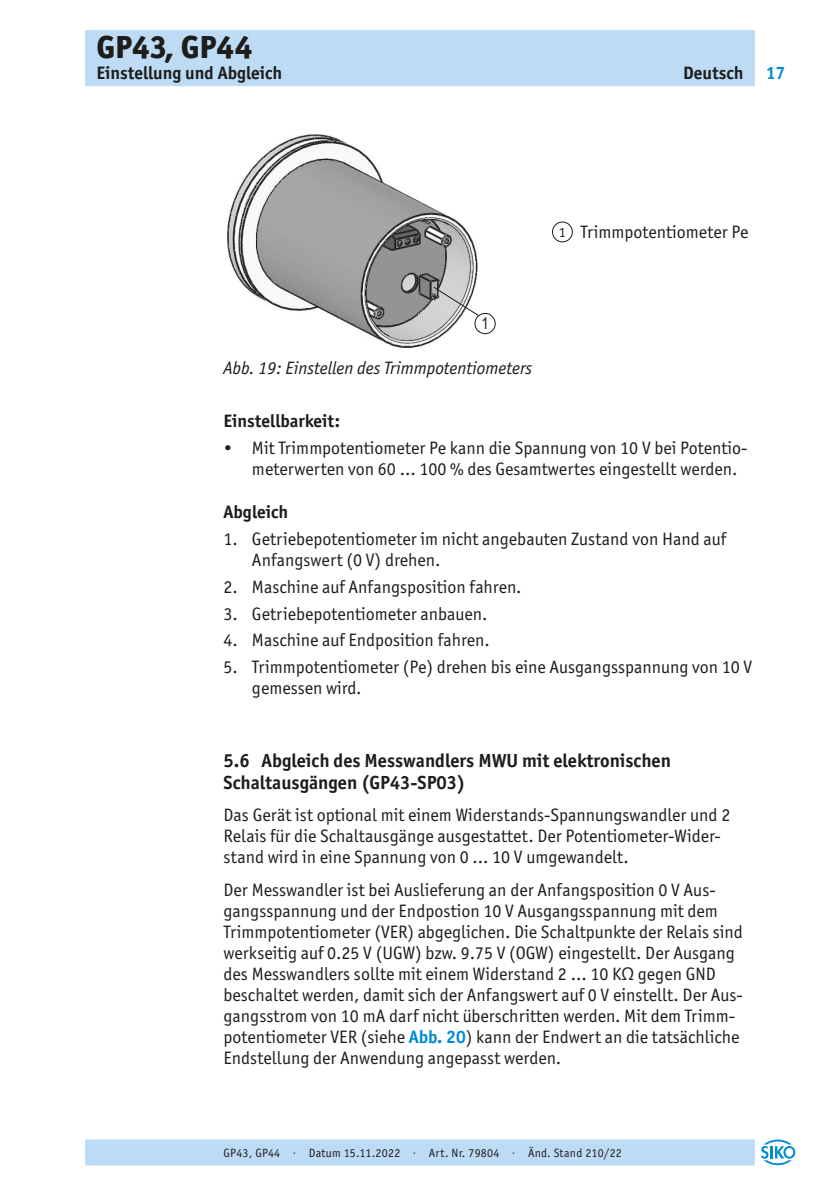
<style>
.page{position:relative;width:840px;height:1191px;background:#fff}
.page>*{position:absolute;margin:0;border:0;box-sizing:border-box;transform-origin:0 0}
.t1{font:800 32px "Officina Sans ITC Pro";color:#1d1d1b}
.t2{font:700 19px/22px "Officina Sans ITC Pro";color:#1d1d1b}
.t3{font:18px/21px "Officina Sans ITC Pro";color:#1d1d1b}
.t4{font:700 18px "Officina Sans ITC Pro";color:#1d1d1b}
.t5{font:italic 18px "Officina Sans ITC Pro";color:#1d1d1b}
.t6{font:700 18px "Officina Sans ITC Pro";color:#008bd2}
.t7{font:12px "Officina Sans ITC Pro";letter-spacing:.02em;color:#1d1d1b}
.s1{font-size:14px}
.s2{font-weight:700;color:#008bd2}
</style>
<div class="page">
<div style="left:85px;top:30px;width:669px;height:56px;background:#bddbf5"></div>
<div style="left:85px;top:1139px;width:669px;height:26px;background:#bddbf5"></div>
<svg style="left:761px;top:1139px;width:33px;height:26px"></svg>
<img style="left:227px;top:134px;width:269px;height:214px">
<div style="left:552px;top:222px;width:20px;height:20px;border:1px solid #1d1d1b;border-radius:50%"></div>
<svg style="left:433px;top:287px;width:62px;height:47px"></svg>
<h1 class="t1" style="left:96px;top:26px;width:157px">GP43, GP44</h1>
<p class="t4" style="left:96px;top:62px;width:187px">Einstellung und Abgleich</p>
<p class="t4" style="left:682px;top:62px;width:62px">Deutsch</p>
<p class="t6" style="left:765px;top:62px;width:21px">17</p>
<p class="t3" style="left:558px;top:221px;width:191px"><span class="s1">1</span> Trimmpotentiometer Pe</p>
<p class="t5" style="left:223px;top:357px;width:310px">Abb. 19: Einstellen des Trimmpotentiometers</p>
<p class="t4" style="left:223px;top:410px;width:118px">Einstellbarkeit:</p>
<p class="t3" style="left:252px;top:437px;width:497px;text-indent:-28px">• Mit Trimmpotentiometer Pe kann die Spannung von 10 V bei Potentio&shy;meterwerten von 60 ... 100 % des Gesamtwertes eingestellt werden.</p>
<p class="t4" style="left:223px;top:501px;width:66px">Abgleich</p>
<p class="t3" style="left:252px;top:528px;width:475px;text-indent:-28px">1. Getriebepotentiometer im nicht angebauten Zustand von Hand auf<br>Anfangswert (0 V) drehen.</p>
<p class="t3" style="left:223px;top:576px;width:299px">2. Maschine auf Anfangsposition fahren.</p>
<p class="t3" style="left:223px;top:603px;width:265px">3. Getriebepotentiometer anbauen.</p>
<p class="t3" style="left:223px;top:629px;width:267px">4. Maschine auf Endposition fahren.</p>
<p class="t3" style="left:252px;top:656px;width:501px;text-indent:-28px">5. Trimmpotentiometer (Pe) drehen bis eine Ausgangsspannung von 10 V gemessen wird.</p>
<p class="t2" style="left:223px;top:749px;width:448px">5.6 Abgleich des Messwandlers MWU mit elektronischen<br>Schaltausgängen (GP43-SP03)</p>
<p class="t3" style="left:223px;top:804px;width:508px">Das Gerät ist optional mit einem Widerstands-Spannungswandler und 2<br>Relais für die Schaltausgänge ausgestattet. Der Potentiometer-Wider&shy;stand wird in eine Spannung von 0 ... 10 V umgewandelt.</p>
<p class="t3" style="left:223px;top:879px;width:520px">Der Messwandler ist bei Auslieferung an der Anfangsposition 0 V Aus&shy;gangsspannung und der Endpostion 10 V Ausgangsspannung mit dem Trimmpotentiometer (VER) abgeglichen. Die Schaltpunkte der Relais sind werkseitig auf 0.25 V (UGW) bzw. 9.75 V (OGW) eingestellt. Der Ausgang des Messwandlers sollte mit einem Widerstand 2 ... 10 KΩ gegen GND beschaltet werden, damit sich der Anfangswert auf 0 V einstellt. Der Aus&shy;gangsstrom von 10 mA darf nicht überschritten werden. Mit dem Trimm&shy;potentiometer VER (siehe <span class="s2">Abb. 20</span>) kann der Endwert an die tatsächliche Endstellung der Anwendung angepasst werden.</p>
<p class="t7" style="left:223px;top:1145px;width:399px">GP43, GP44 · Datum 15.11.2022 · Art. Nr. 79804 · Änd. Stand 210/22</p>
</div>
